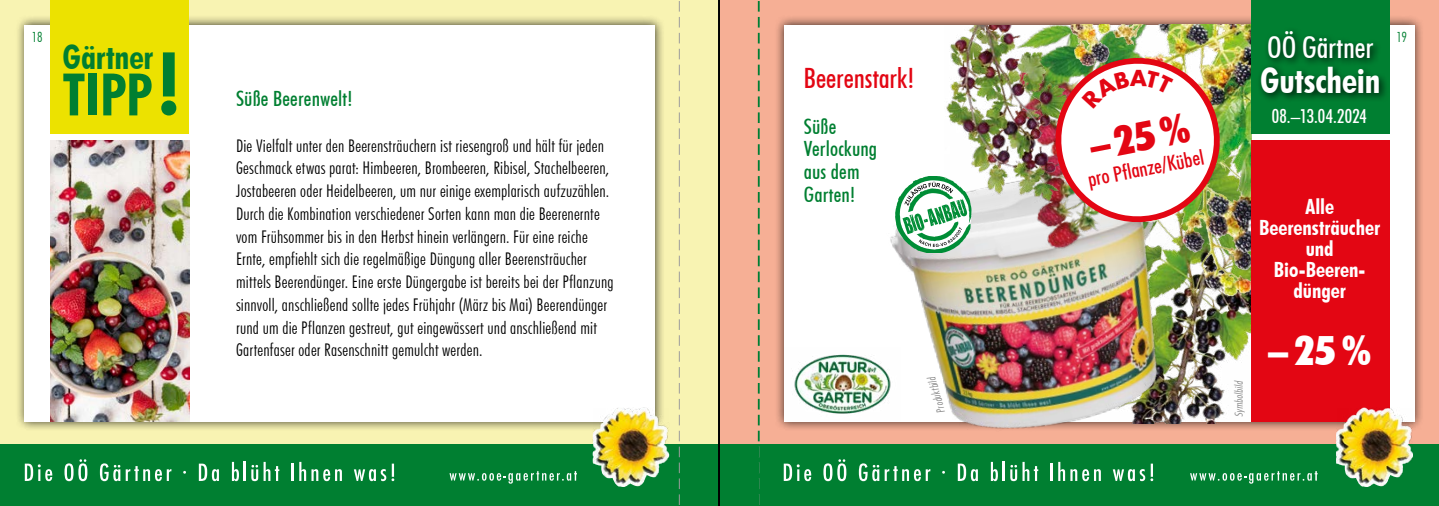
<style>
.page{position:relative;width:1439px;height:506px;background:#fff}
.page>*{position:absolute;margin:0;border:0;box-sizing:border-box;transform-origin:0 0}
.t1{font:700 condensed 58.62px "Futura BT";color:#007f31}
.t2{font:900 condensed 40.25px "Futura BT";color:#fff}
.t3{font:900 condensed 40.25px "Futura BT";color:#e30613}
.t4{font:700 condensed 35px "Futura BT";letter-spacing:-.005em;color:#fff}
.t5{font:700 condensed 33.6px "Futura BT";letter-spacing:-.005em;color:#007f31}
.t6{font:500 condensed 29.75px "Futura BT";color:#fff}
.t7{font:500 condensed 28px "Futura BT";letter-spacing:-.005em;color:#e30613}
.t8{font:500 condensed 21px/22.8px "Futura BT";letter-spacing:.005em;color:#007f31}
.t9{font:700 condensed 21px/21px "Futura BT";color:#fff;text-align:center}
.t10{font:500 condensed 21px "Futura BT";color:#e30613}
.t11{font:500 condensed 19.25px "Futura BT";letter-spacing:.015em;color:#fff}
.t12{font:300 condensed 17.5px/22.8px "Futura BT";letter-spacing:.015em;color:#000}
.t13{font:300 condensed 14px "Futura BT";color:#007f31}
.t14{font:10.5px "Futura Lt Cn BT Italic";color:#878787}
</style>
<div class="page">
<div style="left:719px;top:0;width:720px;height:506px;background:#f6af95"></div>
<div style="left:0;top:0;width:719px;height:506px;background:#f8f3b2"></div>
<div style="left:774px;top:15px;width:650px;height:416px;background:#000;opacity:.75"></div>
<div style="left:784px;top:25px;width:630px;height:397px;background:#fff"></div>
<div style="left:15px;top:15px;width:650px;height:416px;background:#000;opacity:.75"></div>
<div style="left:25px;top:25px;width:630px;height:397px;background:#fff"></div>
<img style="left:1205px;top:133px;width:114px;height:290px">
<img style="left:868px;top:176px;width:337px;height:255px">
<img style="left:984px;top:209px;width:69px;height:68px">
<img style="left:944px;top:25px;width:109px;height:184px">
<img style="left:1053px;top:25px;width:198px;height:284px">
<div style="left:1250px;top:0;width:139px;height:133px;background:#007f31"></div>
<div style="left:50px;top:0;width:139px;height:133px;background:#ece200"></div>
<img style="left:50px;top:140px;width:139px;height:282px">
<svg style="left:895px;top:177px;width:77px;height:76px"></svg>
<div style="left:1250px;top:140px;width:139px;height:282px;background:#e30613"></div>
<div style="left:1256px;top:26px;width:133px;height:77px;background:#000;opacity:.75"></div>
<svg style="left:161px;top:52px;width:15px;height:64px"></svg>
<img style="left:1048px;top:51px;width:179px;height:178px">
<img style="left:794px;top:348px;width:106px;height:72px">
<div style="left:719px;top:444px;width:720px;height:62px;background:#007f31"></div>
<svg style="left:784px;top:464px;width:27px;height:17px"></svg>
<svg style="left:823px;top:459px;width:23px;height:22px"></svg>
<svg style="left:859px;top:463px;width:71px;height:18px"></svg>
<svg style="left:958px;top:464px;width:20px;height:17px"></svg>
<svg style="left:991px;top:462px;width:47px;height:19px"></svg>
<svg style="left:1050px;top:464px;width:2px;height:17px"></svg>
<svg style="left:1058px;top:462px;width:43px;height:19px"></svg>
<svg style="left:1112px;top:464px;width:41px;height:17px"></svg>
<svg style="left:1190px;top:471px;width:127px;height:13px"></svg>
<img style="left:1336px;top:407px;width:77px;height:80px">
<div style="left:0;top:444px;width:719px;height:62px;background:#007f31"></div>
<svg style="left:25px;top:464px;width:27px;height:17px"></svg>
<svg style="left:64px;top:459px;width:23px;height:22px"></svg>
<svg style="left:100px;top:463px;width:20px;height:18px"></svg>
<svg style="left:126px;top:466px;width:45px;height:15px"></svg>
<svg style="left:199px;top:464px;width:20px;height:17px"></svg>
<svg style="left:232px;top:462px;width:47px;height:19px"></svg>
<hr style="left:291px;top:464px;width:3px;height:17px;background:#fff">
<svg style="left:299px;top:462px;width:43px;height:19px"></svg>
<svg style="left:354px;top:464px;width:40px;height:17px"></svg>
<svg style="left:449px;top:471px;width:128px;height:13px"></svg>
<img style="left:592px;top:407px;width:77px;height:80px">
<hr style="left:718px;top:0;width:2px;height:506px;background:#000">
<svg style="left:679px;top:1px;width:1px;height:504px"></svg>
<svg style="left:758px;top:1px;width:2px;height:504px"></svg>
<img style="left:1056px;top:58px;width:163px;height:164px">
<h3 class="t6" style="left:1267px;top:29px;width:108px">OÖ Gärtner</h3>
<h3 class="t4" style="left:1260px;top:59px;width:122px">Gutschein</h3>
<p class="t13" style="left:32px;top:28px;width:12px">18</p>
<p class="t13" style="left:1396px;top:28px;width:12px">19</p>
<h3 class="t5" style="left:63px;top:37px;width:92px">Gärtner</h3>
<h1 class="t1" style="left:63px;top:59px;width:92px">TIPP</h1>
<h3 class="t7" style="left:804px;top:61px;width:112px">Beerenstark!</h3>
<p class="t8" style="left:804px;top:115px;width:75px">Süße<br>Verlockung aus dem<br>Garten!</p>
<p class="t8" style="left:236px;top:87px;width:118px">Süße Beerenwelt!</p>
<p class="t12" style="left:236px;top:134px;width:379px">Die Vielfalt unter den Beerensträuchern ist riesengroß und hält für jeden Geschmack etwas parat: Himbeeren, Brombeeren, Ribisel, Stachelbeeren, Jostabeeren oder Heidelbeeren, um nur einige exemplarisch aufzuzählen.<br>Durch die Kombination verschiedener Sorten kann man die Beerenernte vom Frühsommer bis in den Herbst hinein verlängern. Für eine reiche Ernte, empfiehlt sich die regelmäßige Düngung aller Beerensträucher mittels Beerendünger. Eine erste Düngergabe ist bereits bei der Pflanzung sinnvoll, anschließend sollte jedes Frühjahr (März bis Mai) Beerendünger rund um die Pflanzen gestreut, gut eingewässert und anschließend mit Gartenfaser oder Rasenschnitt gemulcht werden.</p>
<p class="t11" style="left:1271px;top:105px;width:97px">08.–13.04.2024</p>
<h2 class="t3" style="left:1085px;top:122px;width:102px;rotate:-11deg">–25%</h2>
<p class="t10" style="left:1085px;top:167px;width:120px;rotate:-11deg">pro Pflanze/Kübel</p>
<p class="t9" style="left:1259px;top:196px;width:122px">Alle<br>Beerensträucher und<br>Bio-Beeren&shy;dünger</p>
<h2 class="t2" style="left:1268px;top:326px;width:105px">–25%</h2>
<p class="t14" style="left:935px;top:414px;width:38px;rotate:-106deg">Produktbild</p>
<p class="t14" style="left:1232px;top:417px;width:38px;rotate:-90deg">Symbolbild</p>
</div>
